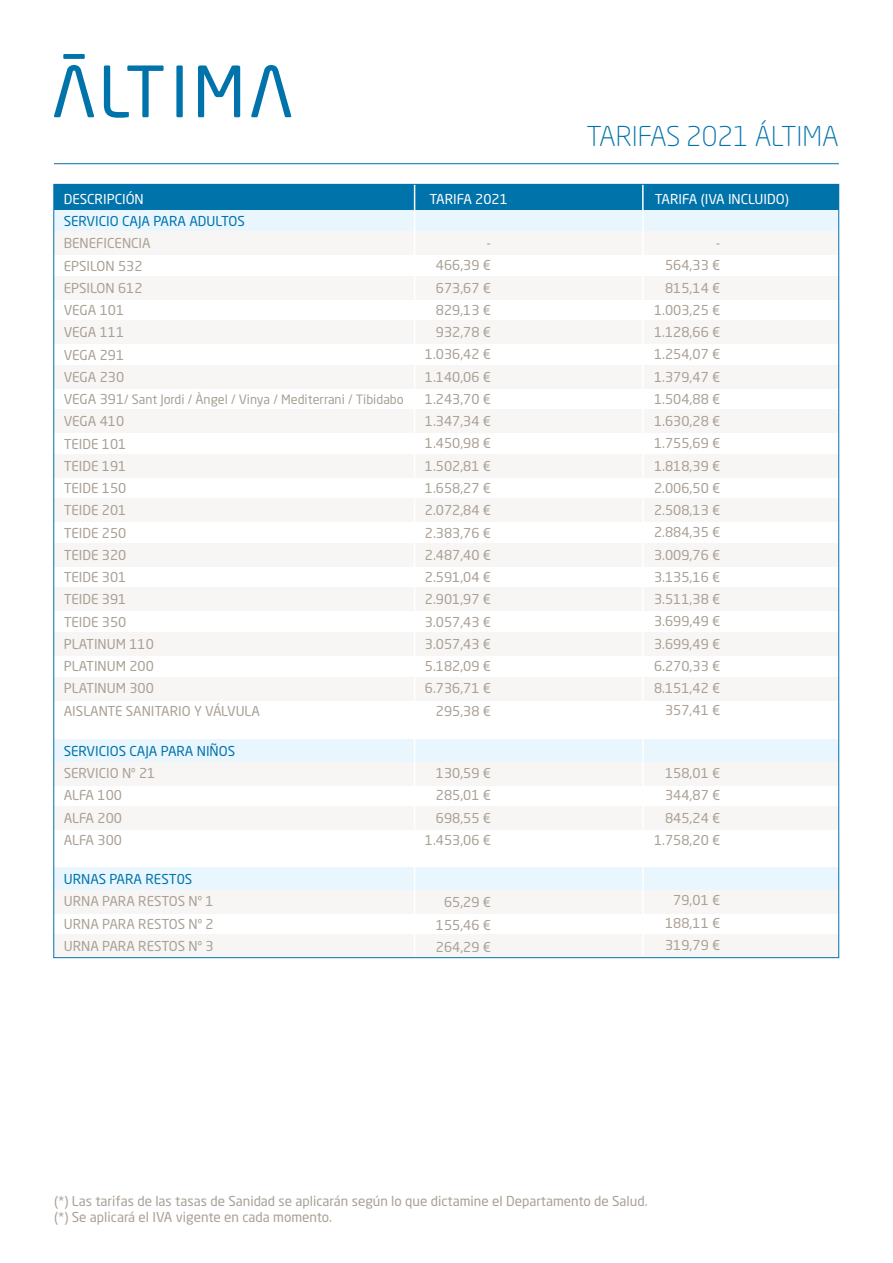
<style>
.page{position:relative;width:893px;height:1263px;background:#fff}
.page>*{position:absolute;margin:0;border:0;box-sizing:border-box;transform-origin:0 0}
.t1{font:300 27px "Neo Sans Std";color:#0073ab}
.t2{font:13.5px/22.2px "Neo Sans Std";color:#aaa095}
.t3{font:13.5px "Neo Sans Std";color:#0073ab}
.t4{font:13.5px "Neo Sans Std";color:#fff}
.t5{font:12.75px "Neo Sans Std";color:#aaa095}
.s1{font-size:13.5px}
</style>
<div class="page">
<div style="left:54px;top:210px;width:785px;height:23px;background:#eaf6fe"></div>
<div style="left:54px;top:739px;width:785px;height:23px;background:#eaf6fe"></div>
<div style="left:54px;top:867px;width:785px;height:23px;background:#eaf6fe"></div>
<div style="left:54px;top:232px;width:785px;height:23px;background:#f7f6f4"></div>
<div style="left:54px;top:762px;width:785px;height:24px;background:#f7f6f4"></div>
<div style="left:54px;top:890px;width:785px;height:24px;background:#f7f6f4"></div>
<div style="left:54px;top:934px;width:785px;height:24px;background:#f7f6f4"></div>
<div style="left:54px;top:409px;width:785px;height:24px;background:#f7f6f4"></div>
<div style="left:54px;top:587px;width:785px;height:24px;background:#f7f6f4"></div>
<div style="left:54px;top:276px;width:785px;height:24px;background:#f7f6f4"></div>
<div style="left:54px;top:806px;width:785px;height:24px;background:#f7f6f4"></div>
<div style="left:54px;top:454px;width:785px;height:23px;background:#f7f6f4"></div>
<div style="left:54px;top:632px;width:785px;height:23px;background:#f7f6f4"></div>
<div style="left:54px;top:320px;width:785px;height:24px;background:#f7f6f4"></div>
<div style="left:54px;top:498px;width:785px;height:24px;background:#f7f6f4"></div>
<div style="left:54px;top:677px;width:785px;height:24px;background:#f7f6f4"></div>
<div style="left:54px;top:365px;width:785px;height:24px;background:#f7f6f4"></div>
<div style="left:54px;top:543px;width:785px;height:23px;background:#f7f6f4"></div>
<div style="left:54px;top:184px;width:785px;height:26px;background:#0073ab"></div>
<hr style="left:54px;top:163px;width:785px;height:1px;background:#0073ab">
<hr style="left:414px;top:179px;width:1px;height:1035px;background:#fff">
<hr style="left:642px;top:179px;width:2px;height:1035px;background:#fff">
<svg style="left:54px;top:65px;width:40px;height:52px"></svg>
<svg style="left:104px;top:65px;width:60px;height:53px"></svg>
<div style="left:176px;top:65px;width:7px;height:52px;background:#0073ab"></div>
<svg style="left:198px;top:65px;width:42px;height:52px"></svg>
<div style="left:63px;top:54px;width:22px;height:5px;background:#0073ab"></div>
<svg style="left:251px;top:65px;width:40px;height:52px"></svg>
<p class="t4" style="left:64px;top:191px;width:81px">DESCRIPCIÓN</p>
<p class="t3" style="left:64px;top:213px;width:183px">SERVICIO CAJA PARA ADULTOS</p>
<p class="t2" style="left:64px;top:232px;width:88px">BENEFICENCIA<br>EPSILON 532<br>EPSILON 612<br>VEGA 101<br>VEGA 111<br>VEGA 291<br>VEGA 230</p>
<p class="t5" style="left:64px;top:392px;width:341px"><span class="s1">VEGA 391</span>/ Sant Jordi / Àngel / Vinya / Mediterrani / Tibidabo</p>
<p class="t2" style="left:64px;top:410px;width:198px">VEGA 410<br>TEIDE 101<br>TEIDE 191<br>TEIDE 150<br>TEIDE 201<br>TEIDE 250<br>TEIDE 320<br>TEIDE 301<br>TEIDE 391<br>TEIDE 350<br>PLATINUM 110<br>PLATINUM 200<br>PLATINUM 300<br>AISLANTE SANITARIO Y VÁLVULA</p>
<p class="t3" style="left:64px;top:743px;width:173px">SERVICIOS CAJA PARA NIÑOS</p>
<p class="t2" style="left:64px;top:762px;width:93px">SERVICIO Nº 21<br>ALFA 100<br>ALFA 200<br>ALFA 300</p>
<p class="t3" style="left:64px;top:871px;width:130px">URNAS PARA REST0S</p>
<p class="t2" style="left:64px;top:890px;width:151px;text-align:justify">URNA PARA RESTOS Nº 1<br>URNA PARA RESTOS Nº 2<br>URNA PARA RESTOS Nº 3</p>
<h1 class="t1" style="left:587px;top:120px;width:254px">TARIFAS 2021 ÁLTIMA</h1>
<p class="t4" style="left:429px;top:190px;width:80px">TARIFA 2021</p>
<p class="t4" style="left:655px;top:190px;width:135px">TARIFA (IVA INCLUIDO)</p>
<p class="t2" style="left:425px;top:232px;width:68px;text-align:right">-<br>466,39 €<br>673,67 €<br>829,13 €<br>932,78 €<br>1.036,42 €<br>1.140,06 €<br>1.243,70 €<br>1.347,34 €<br>1.450,98 €<br>1.502,81 €<br>1.658,27 €<br>2.072,84 €<br>2.383,76 €<br>2.487,40 €<br>2.591,04 €<br>2.901,97 €<br>3.057,43 €<br>3.057,43 €<br>5.182,09 €<br>6.736,71 €<br>295,38 €</p>
<p class="t2" style="left:654px;top:232px;width:68px;text-align:right">-<br>564,33 €<br>815,14 €<br>1.003,25 €<br>1.128,66 €<br>1.254,07 €<br>1.379,47 €<br>1.504,88 €<br>1.630,28 €<br>1.755,69 €<br>1.818,39 €<br>2.006,50 €<br>2.508,13 €<br>2.884,35 €<br>3.009,76 €<br>3.135,16 €<br>3.511,38 €<br>3.699,49 €<br>3.699,49 €<br>6.270,33 €<br>8.151,42 €<br>357,41 €</p>
<p class="t2" style="left:425px;top:762px;width:68px;text-align:right">130,59 €<br>285,01 €<br>698,55 €<br>1.453,06 €</p>
<p class="t2" style="left:436px;top:891px;width:57px;text-align:justify;text-indent:8px">65,29 € 155,46 € 264,29 €</p>
<p class="t2" style="left:654px;top:762px;width:68px;text-align:right">158,01 €<br>344,87 €<br>845,24 €<br>1.758,20 €</p>
<p class="t2" style="left:665px;top:889px;width:57px;text-align:justify;text-indent:8px">79,01 € 188,11 € 319,79 €</p>
<p class="t2" style="left:54px;top:1192px;width:595px;line-height:16.5px">(*) Las tarifas de las tasas de Sanidad se aplicarán según lo que dictamine el Departamento de Salud. (*) Se aplicará el IVA vigente en cada momento.</p>
</div>
